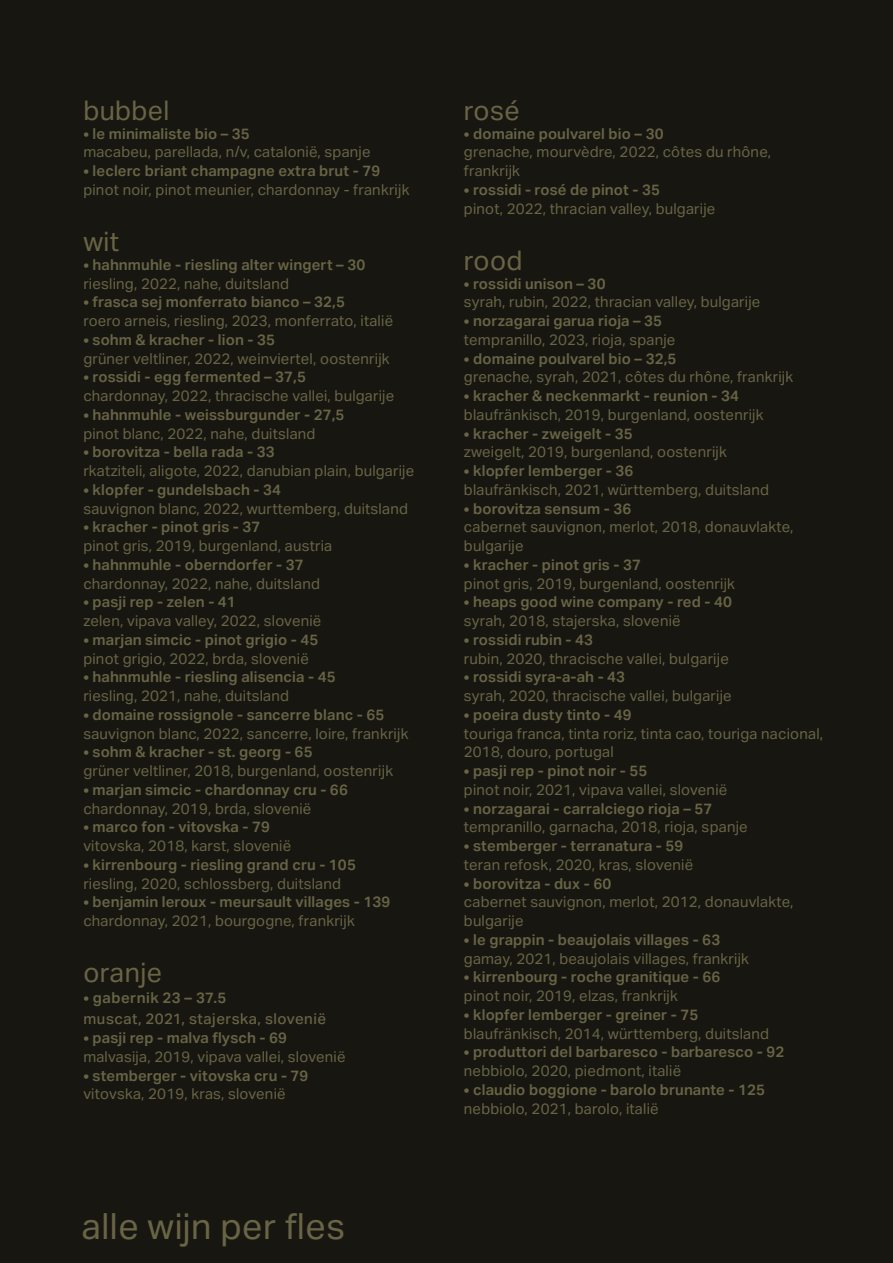
<style>
.page{position:relative;width:893px;height:1263px;background:#181611}
.page>*{position:absolute;margin:0;border:0;box-sizing:border-box;transform-origin:0 0}
.t1{font:36px "Aktiv Grotesk";letter-spacing:.01em;color:#686445}
.t2{font:27px "Aktiv Grotesk";letter-spacing:.01em;color:#686445}
.t3{font:15px/18.8px "Aktiv Grotesk";letter-spacing:.01em;color:#686445}
.t4{font:600 15px "Aktiv Grotesk";letter-spacing:.01em;color:#686445}
.t5{font:500 15px "Aktiv Grotesk";letter-spacing:.035em;color:#686445}
.t6{font:600 15px "Aktiv Grotesk";letter-spacing:.035em;color:#686445}
</style>
<div class="page">
<h2 class="t2" style="left:83px;top:100px;width:88px">bubbel</h2>
<p class="t4" style="left:83px;top:127px;width:168px">• le minimaliste bio – 35</p>
<p class="t3" style="left:83px;top:144px;width:289px">macabeu, parellada, n/v, catalonië, spanje</p>
<p class="t4" style="left:83px;top:165px;width:298px">• leclerc briant champagne extra brut - 79</p>
<p class="t3" style="left:83px;top:181px;width:328px">pinot noir, pinot meunier, chardonnay - frankrijk</p>
<h2 class="t2" style="left:83px;top:231px;width:37px">wit</h2>
<p class="t4" style="left:83px;top:259px;width:283px">• hahnmuhle - riesling alter wingert – 30</p>
<p class="t3" style="left:83px;top:275px;width:207px">riesling, 2022, nahe, duitsland</p>
<p class="t4" style="left:83px;top:296px;width:263px">• frasca sej monferrato bianco – 32,5</p>
<p class="t3" style="left:83px;top:312px;width:311px">roero arneis, riesling, 2023, monferrato, italië</p>
<p class="t4" style="left:83px;top:334px;width:193px">• sohm &amp; kracher - lion - 35</p>
<p class="t3" style="left:83px;top:350px;width:308px">grüner veltliner, 2022, weinviertel, oostenrijk</p>
<p class="t4" style="left:83px;top:371px;width:224px">• rossidi - egg fermented – 37,5</p>
<p class="t3" style="left:83px;top:388px;width:313px">chardonnay, 2022, thracische vallei, bulgarije</p>
<p class="t4" style="left:83px;top:409px;width:263px">• hahnmuhle - weissburgunder - 27,5</p>
<p class="t3" style="left:83px;top:425px;width:234px">pinot blanc, 2022, nahe, duitsland</p>
<p class="t4" style="left:83px;top:446px;width:193px">• borovitza - bella rada - 33</p>
<p class="t3" style="left:83px;top:463px;width:333px">rkatziteli, aligote, 2022, danubian plain, bulgarije</p>
<p class="t4" style="left:83px;top:484px;width:199px">• klopfer - gundelsbach - 34</p>
<p class="t3" style="left:83px;top:500px;width:326px">sauvignon blanc, 2022, wurttemberg, duitsland</p>
<p class="t4" style="left:83px;top:521px;width:179px">• kracher - pinot gris - 37</p>
<p class="t3" style="left:83px;top:538px;width:250px">pinot gris, 2019, burgenland, austria</p>
<p class="t4" style="left:83px;top:559px;width:222px">• hahnmuhle - oberndorfer - 37</p>
<p class="t3" style="left:83px;top:575px;width:238px">chardonnay, 2022, nahe, duitsland</p>
<p class="t4" style="left:83px;top:596px;width:154px">• pasji rep - zelen - 41</p>
<p class="t3" style="left:83px;top:613px;width:240px">zelen, vipava valley, 2022, slovenië</p>
<p class="t4" style="left:83px;top:634px;width:236px">• marjan simcic - pinot grigio - 45</p>
<p class="t3" style="left:83px;top:650px;width:227px">pinot grigio, 2022, brda, slovenië</p>
<p class="t4" style="left:83px;top:671px;width:254px">• hahnmuhle - riesling alisencia - 45</p>
<p class="t3" style="left:83px;top:688px;width:207px">riesling, 2021, nahe, duitsland</p>
<p class="t4" style="left:83px;top:709px;width:302px">• domaine rossignole - sancerre blanc - 65</p>
<p class="t3" style="left:83px;top:725px;width:327px">sauvignon blanc, 2022, sancerre, loire, frankrijk</p>
<p class="t4" style="left:83px;top:746px;width:231px">• sohm &amp; kracher - st. georg - 65</p>
<p class="t3" style="left:83px;top:763px;width:311px">grüner veltliner, 2018, burgenland, oostenrijk</p>
<p class="t4" style="left:83px;top:784px;width:266px">• marjan simcic - chardonnay cru - 66</p>
<p class="t3" style="left:83px;top:800px;width:230px">chardonnay, 2019, brda, slovenië</p>
<p class="t4" style="left:83px;top:821px;width:188px">• marco fon - vitovska - 79</p>
<p class="t3" style="left:83px;top:838px;width:209px">vitovska, 2018, karst, slovenië</p>
<p class="t4" style="left:83px;top:859px;width:274px">• kirrenbourg - riesling grand cru - 105</p>
<p class="t3" style="left:83px;top:875px;width:259px">riesling, 2020, schlossberg, duitsland</p>
<p class="t4" style="left:83px;top:896px;width:308px">• benjamin leroux - meursault villages - 139</p>
<p class="t3" style="left:83px;top:913px;width:273px">chardonnay, 2021, bourgogne, frankrijk</p>
<h2 class="t2" style="left:83px;top:962px;width:80px">oranje</h2>
<p class="t6" style="left:83px;top:992px;width:145px">• gabernik 23 – 37.5</p>
<p class="t5" style="left:83px;top:1013px;width:244px">muscat, 2021, stajerska, slovenië</p>
<p class="t4" style="left:83px;top:1029px;width:205px">• pasji rep - malva flysch - 69</p>
<p class="t3" style="left:83px;top:1048px;width:264px">malvasija, 2019, vipava vallei, slovenië</p>
<p class="t4" style="left:83px;top:1069px;width:227px">• stemberger - vitovska cru - 79</p>
<p class="t3" style="left:83px;top:1086px;width:204px">vitovska, 2019, kras, slovenië</p>
<h1 class="t1" style="left:82px;top:1206px;width:265px">alle wijn per fles</h1>
<h2 class="t2" style="left:464px;top:100px;width:57px">rosé</h2>
<p class="t4" style="left:464px;top:127px;width:201px">• domaine poulvarel bio – 30</p>
<p class="t3" style="left:464px;top:144px;width:309px">grenache, mourvèdre, 2022, côtes du rhône, frankrijk</p>
<p class="t4" style="left:464px;top:184px;width:198px">• rossidi - rosé de pinot - 35</p>
<p class="t3" style="left:464px;top:200px;width:253px">pinot, 2022, thracian valley, bulgarije</p>
<h2 class="t2" style="left:464px;top:250px;width:60px">rood</h2>
<p class="t4" style="left:464px;top:277px;width:143px">• rossidi unison – 30</p>
<p class="t3" style="left:464px;top:294px;width:298px">syrah, rubin, 2022, thracian valley, bulgarije</p>
<p class="t4" style="left:464px;top:315px;width:200px">• norzagarai garua rioja – 35</p>
<p class="t3" style="left:464px;top:330px;width:213px">tempranillo, 2023, rioja, spanje</p>
<p class="t4" style="left:464px;top:352px;width:214px">• domaine poulvarel bio – 32,5</p>
<p class="t3" style="left:464px;top:369px;width:331px">grenache, syrah, 2021, côtes du rhône, frankrijk</p>
<p class="t4" style="left:464px;top:390px;width:277px">• kracher &amp; neckenmarkt - reunion - 34</p>
<p class="t3" style="left:464px;top:406px;width:301px">blaufränkisch, 2019, burgenland, oostenrijk</p>
<p class="t4" style="left:464px;top:427px;width:170px">• kracher - zweigelt - 35</p>
<p class="t3" style="left:464px;top:444px;width:264px">zweigelt, 2019, burgenland, oostenrijk</p>
<p class="t4" style="left:464px;top:465px;width:171px">• klopfer lemberger - 36</p>
<p class="t3" style="left:464px;top:481px;width:307px">blaufränkisch, 2021, württemberg, duitsland</p>
<p class="t4" style="left:464px;top:502px;width:169px">• borovitza sensum - 36</p>
<p class="t3" style="left:464px;top:519px;width:331px">cabernet sauvignon, merlot, 2018, donauvlakte, bulgarije</p>
<p class="t4" style="left:464px;top:559px;width:179px">• kracher - pinot gris - 37</p>
<p class="t3" style="left:464px;top:575px;width:273px">pinot gris, 2019, burgenland, oostenrijk</p>
<p class="t4" style="left:464px;top:596px;width:269px">• heaps good wine company - red - 40</p>
<p class="t3" style="left:464px;top:613px;width:218px">syrah, 2018, stajerska, slovenië</p>
<p class="t4" style="left:464px;top:634px;width:131px">• rossidi rubin - 43</p>
<p class="t3" style="left:464px;top:650px;width:266px">rubin, 2020, thracische vallei, bulgarije</p>
<p class="t4" style="left:464px;top:671px;width:163px">• rossidi syra-a-ah - 43</p>
<p class="t3" style="left:464px;top:688px;width:269px">syrah, 2020, thracische vallei, bulgarije</p>
<p class="t4" style="left:464px;top:709px;width:169px">• poeira dusty tinto - 49</p>
<p class="t3" style="left:464px;top:725px;width:361px">touriga franca, tinta roriz, tinta cao, touriga nacional,<br>2018, douro, portugal</p>
<p class="t4" style="left:464px;top:765px;width:185px">• pasji rep - pinot noir - 55</p>
<p class="t3" style="left:464px;top:781px;width:265px">pinot noir, 2021, vipava vallei, slovenië</p>
<p class="t4" style="left:464px;top:802px;width:250px">• norzagarai - carralciego rioja – 57</p>
<p class="t3" style="left:464px;top:819px;width:285px">tempranillo, garnacha, 2018, rioja, spanje</p>
<p class="t4" style="left:464px;top:840px;width:221px">• stemberger - terranatura - 59</p>
<p class="t3" style="left:464px;top:856px;width:231px">teran refosk, 2020, kras, slovenië</p>
<p class="t4" style="left:464px;top:877px;width:149px">• borovitza - dux - 60</p>
<p class="t3" style="left:464px;top:894px;width:331px">cabernet sauvignon, merlot, 2012, donauvlakte, bulgarije</p>
<p class="t4" style="left:464px;top:934px;width:258px">• le grappin - beaujolais villages - 63</p>
<p class="t3" style="left:464px;top:950px;width:287px">gamay, 2021, beaujolais villages, frankrijk</p>
<p class="t4" style="left:464px;top:971px;width:258px">• kirrenbourg - roche granitique - 66</p>
<p class="t3" style="left:464px;top:988px;width:216px">pinot noir, 2019, elzas, frankrijk</p>
<p class="t4" style="left:464px;top:1009px;width:236px">• klopfer lemberger - greiner - 75</p>
<p class="t3" style="left:464px;top:1025px;width:307px">blaufränkisch, 2014, württemberg, duitsland</p>
<p class="t4" style="left:464px;top:1046px;width:322px">• produttori del barbaresco - barbaresco - 92</p>
<p class="t3" style="left:464px;top:1063px;width:219px">nebbiolo, 2020, piedmont, italië</p>
<p class="t4" style="left:464px;top:1084px;width:303px">• claudio boggione - barolo brunante - 125</p>
<p class="t3" style="left:464px;top:1100px;width:196px">nebbiolo, 2021, barolo, italië</p>
</div>
